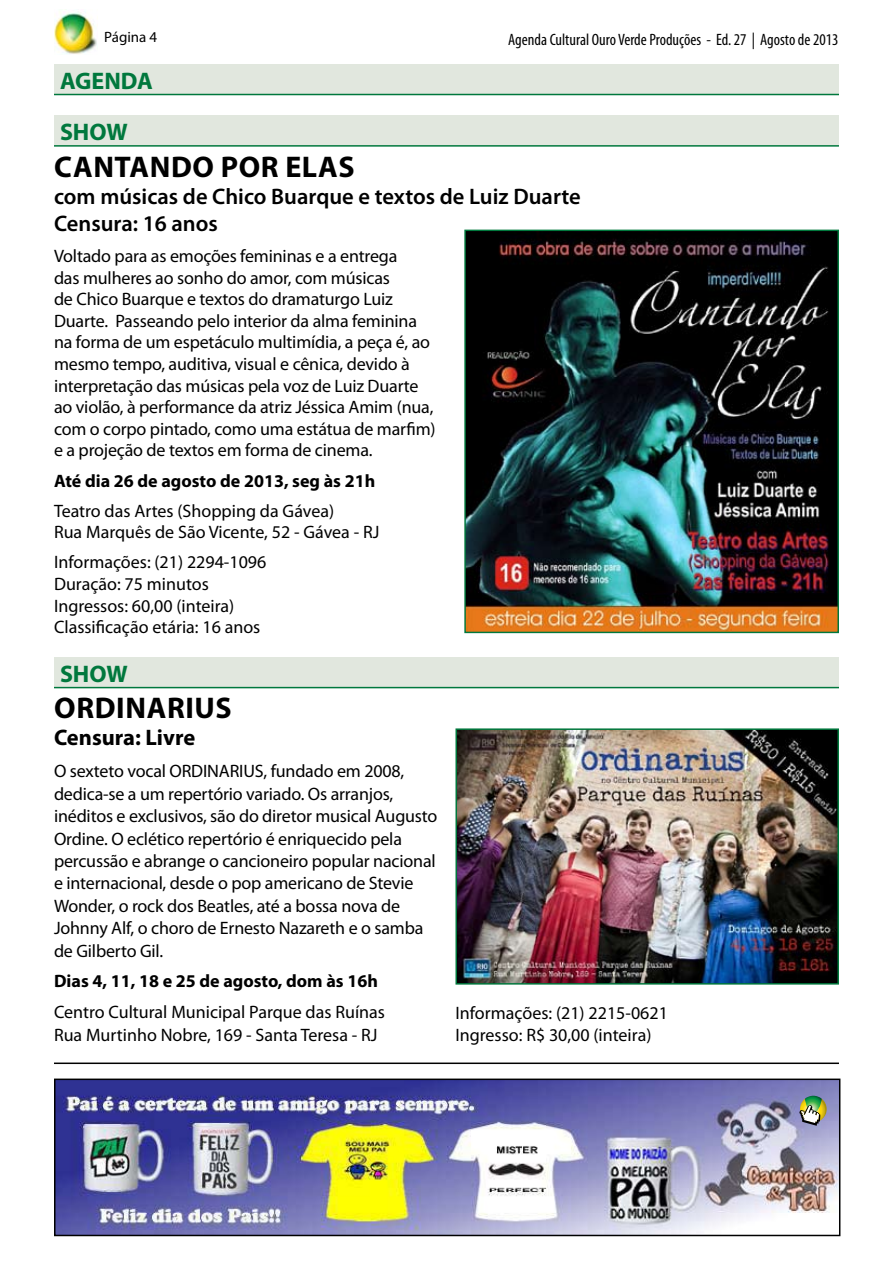
<style>
.page{position:relative;width:893px;height:1263px;background:#fff}
.page>*{position:absolute;margin:0;border:0;box-sizing:border-box;transform-origin:0 0}
.t1{font:700 30px "Myriad Pro";letter-spacing:.02em;color:#000}
.t2{font:700 24px "Myriad Pro";color:#00783d}
.t3{font:600 22.5px/27px "Myriad Pro";color:#000}
.t4{font:700 22.5px "Myriad Pro";color:#000}
.t5{font:18px/21.6px "Myriad Pro";letter-spacing:-.01em;color:#000}
.t6{font:700 18px "Myriad Pro";color:#000}
.t7{font:condensed 16.5px "Myriad Pro";color:#000}
.t8{font:15px "Myriad Pro";color:#000}
</style>
<div class="page">
<img style="left:54px;top:12px;width:43px;height:42px">
<div style="left:54px;top:64px;width:785px;height:30px;background:#e1e7de"></div>
<hr style="left:54px;top:94px;width:785px;height:1px;background:#00783d">
<div style="left:54px;top:658px;width:785px;height:30px;background:#e1e7de"></div>
<hr style="left:54px;top:687px;width:785px;height:1px;background:#00783d">
<div style="left:54px;top:116px;width:785px;height:30px;background:#e1e7de"></div>
<hr style="left:54px;top:145px;width:785px;height:2px;background:#00783d">
<img style="left:457px;top:730px;width:380px;height:252px">
<div style="left:455px;top:728px;width:384px;height:256px;border:1px solid #00783d"></div>
<img style="left:466px;top:232px;width:371px;height:399px">
<div style="left:464px;top:230px;width:375px;height:403px;border:1px solid #00783d"></div>
<img style="left:57px;top:1081px;width:780px;height:152px">
<div style="left:54px;top:1078px;width:786px;height:158px;border:2px solid #000"></div>
<hr style="left:54px;top:1062px;width:785px;height:2px;background:#000">
<svg style="left:799px;top:1096px;width:28px;height:30px"></svg>
<p class="t8" style="left:104px;top:28px;width:55px">Página 4</p>
<p class="t7" style="left:508px;top:29px;width:332px">Agenda Cultural Ouro Verde Produções - Ed. 27 | Agosto de 2013</p>
<h2 class="t2" style="left:60px;top:65px;width:94px">AGENDA</h2>
<h2 class="t2" style="left:60px;top:116px;width:69px">SHOW</h2>
<h1 class="t1" style="left:54px;top:147px;width:302px">CANTANDO POR ELAS</h1>
<p class="t3" style="left:54px;top:182px;width:528px">com músicas de Chico Buarque e textos de Luiz Duarte<br>Censura: 16 anos</p>
<p class="t5" style="left:54px;top:245px;width:383px">Voltado para as emoções femininas e a entrega<br>das mulheres ao sonho do amor, com músicas<br>de Chico Buarque e textos do dramaturgo Luiz Duarte. Passeando pelo interior da alma feminina na forma de um espetáculo multimídia, a peça é, ao mesmo tempo, auditiva, visual e cênica, devido à interpretação das músicas pela voz de Luiz Duarte ao violão, à performance da atriz Jéssica Amim (nua, com o corpo pintado, como uma estátua de marfim) e a projeção de textos em forma de cinema.</p>
<p class="t6" style="left:54px;top:469px;width:323px">Até dia 26 de agosto de 2013, seg às 21h</p>
<p class="t5" style="left:54px;top:499px;width:327px">Teatro das Artes (Shopping da Gávea)<br>Rua Marquês de São Vicente, 52 - Gávea - RJ</p>
<p class="t5" style="left:54px;top:551px;width:214px">Informações: (21) 2294-1096<br>Duração: 75 minutos<br>Ingressos: 60,00 (inteira)<br>Classificação etária: 16 anos</p>
<h2 class="t2" style="left:60px;top:658px;width:69px">SHOW</h2>
<h1 class="t1" style="left:54px;top:689px;width:179px">ORDINARIUS</h1>
<p class="t4" style="left:54px;top:723px;width:143px">Censura: Livre</p>
<p class="t5" style="left:54px;top:760px;width:385px;line-height:22.4px">O sexteto vocal ORDINARIUS, fundado em 2008, dedica-se a um repertório variado. Os arranjos, inéditos e exclusivos, são do diretor musical Augusto Ordine. O eclético repertório é enriquecido pela percussão e abrange o cancioneiro popular nacional e internacional, desde o pop americano de Stevie Wonder, o rock dos Beatles, até a bossa nova de Johnny Alf, o choro de Ernesto Nazareth e o samba de Gilberto Gil.</p>
<p class="t6" style="left:54px;top:970px;width:325px">Dias 4, 11, 18 e 25 de agosto, dom às 16h</p>
<p class="t5" style="left:54px;top:1001px;width:333px;line-height:22.4px">Centro Cultural Municipal Parque das Ruínas<br>Rua Murtinho Nobre, 169 - Santa Teresa - RJ</p>
<p class="t5" style="left:455px;top:1002px;width:214px">Informações: (21) 2215-0621<br>Ingresso: R$ 30,00 (inteira)</p>
</div>
